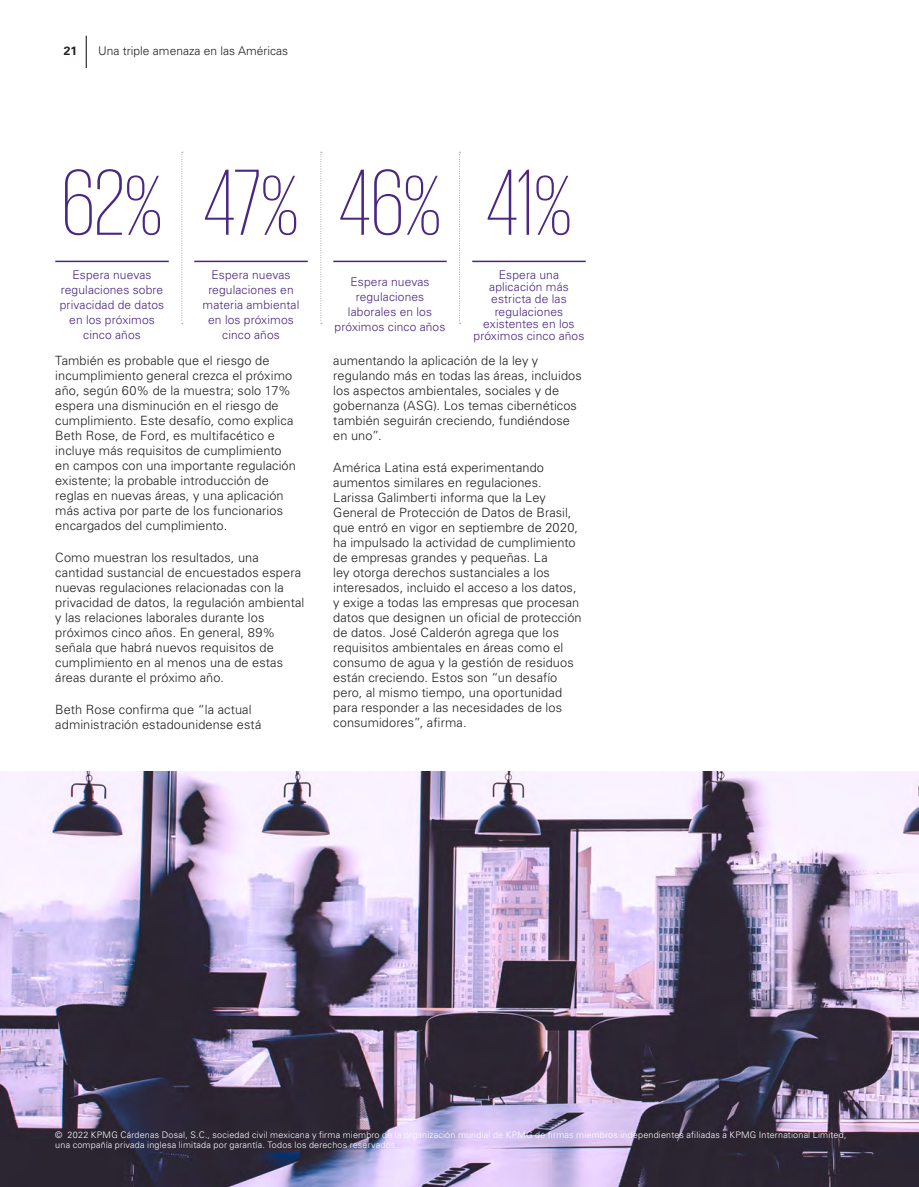
<style>
.page{position:relative;width:919px;height:1187px;background:#fff}
.page>*{position:absolute;margin:0;border:0;box-sizing:border-box;transform-origin:0 0}
.t1{font:200 96px "KPMG";letter-spacing:-.01em;color:#4a2783}
.t2{font:300 12.75px/15px "Univers LT Std";letter-spacing:.005em;color:#231f20}
.t3{font:300 12px/15px "Univers LT Std";letter-spacing:.01em;color:#4a2783;text-align:center}
.t4{font:300 12px "Univers LT Std";color:#231f20}
.t5{font:700 12px "Univers LT Std";color:#231f20}
.t6{font:300 9px/10.5px "Univers LT Std";letter-spacing:.02em;color:#fff}
.s1{font-size:87px}
</style>
<div class="page">
<img style="left:0;top:771px;width:918px;height:415px">
<svg style="left:181px;top:152px;width:2px;height:172px"></svg>
<svg style="left:320px;top:152px;width:2px;height:172px"></svg>
<svg style="left:459px;top:152px;width:1px;height:172px"></svg>
<hr style="left:55px;top:260px;width:114px;height:2px;background:#4a2783">
<hr style="left:194px;top:260px;width:114px;height:2px;background:#4a2783">
<hr style="left:333px;top:260px;width:113px;height:2px;background:#4a2783">
<hr style="left:472px;top:260px;width:113px;height:2px;background:#4a2783">
<hr style="left:86px;top:36px;width:1px;height:32px;background:#231f20">
<p class="t5" style="left:64px;top:44px;width:15px">21</p>
<p class="t4" style="left:98px;top:44px;width:191px">Una triple amenaza en las Américas</p>
<h1 class="t1" style="left:62px;top:157px;width:511px">62<span class="s1">%</span> 47<span class="s1">%</span> 46<span class="s1">%</span> 41<span class="s1">%</span></h1>
<p class="t3" style="left:203px;top:267px;width:98px">Espera nuevas regulaciones en materia ambiental en los próximos cinco años</p>
<p class="t3" style="left:334px;top:274px;width:112px">Espera nuevas regulaciones laborales en los próximos cinco años</p>
<p class="t3" style="left:473px;top:268px;width:112px;line-height:12.3px">Espera una aplicación más estricta de las regulaciones existentes en los próximos cinco años</p>
<p class="t3" style="left:60px;top:267px;width:106px">Espera nuevas regulaciones sobre privacidad de datos en los próximos cinco años</p>
<p class="t2" style="left:55px;top:353px;width:242px">También es probable que el riesgo de incumplimiento general crezca el próximo año, según 60% de la muestra; solo 17% espera una disminución en el riesgo de cumplimiento. Este desafío, como explica Beth Rose, de Ford, es multifacético e incluye más requisitos de cumplimiento en campos con una importante regulación existente; la probable introducción de reglas en nuevas áreas, y una aplicación más activa por parte de los funcionarios encargados del cumplimiento.</p>
<p class="t2" style="left:55px;top:549px;width:250px">Como muestran los resultados, una cantidad sustancial de encuestados espera nuevas regulaciones relacionadas con la privacidad de datos, la regulación ambiental y las relaciones laborales durante los próximos cinco años. En general, 89% señala que habrá nuevos requisitos de cumplimiento en al menos una de estas áreas durante el próximo año.</p>
<p class="t2" style="left:55px;top:701px;width:207px">Beth Rose confirma que “la actual administración estadounidense está</p>
<p class="t2" style="left:333px;top:352px;width:250px">aumentando la aplicación de la ley y regulando más en todas las áreas, incluidos los aspectos ambientales, sociales y de gobernanza (ASG). Los temas cibernéticos también seguirán creciendo, fundiéndose en uno”.</p>
<p class="t2" style="left:333px;top:459px;width:250px">América Latina está experimentando aumentos similares en regulaciones.<br>Larissa Galimberti informa que la Ley General de Protección de Datos de Brasil, que entró en vigor en septiembre de 2020, ha impulsado la actividad de cumplimiento de empresas grandes y pequeñas. La<br>ley otorga derechos sustanciales a los interesados, incluido el acceso a los datos, y exige a todas las empresas que procesan datos que designen un oficial de protección de datos. José Calderón agrega que los requisitos ambientales en áreas como el consumo de agua y la gestión de residuos están creciendo. Estos son “un desafío pero, al mismo tiempo, una oportunidad para responder a las necesidades de los consumidores”, afirma.</p>
<p class="t6" style="left:55px;top:1128px;width:792px">© 2022 KPMG Cárdenas Dosal, S.C., sociedad civil mexicana y firma miembro de la organización mundial de KPMG de firmas miembros independientes afiliadas a KPMG International Limited, una compañía privada inglesa limitada por garantía. Todos los derechos reservados.</p>
</div>
